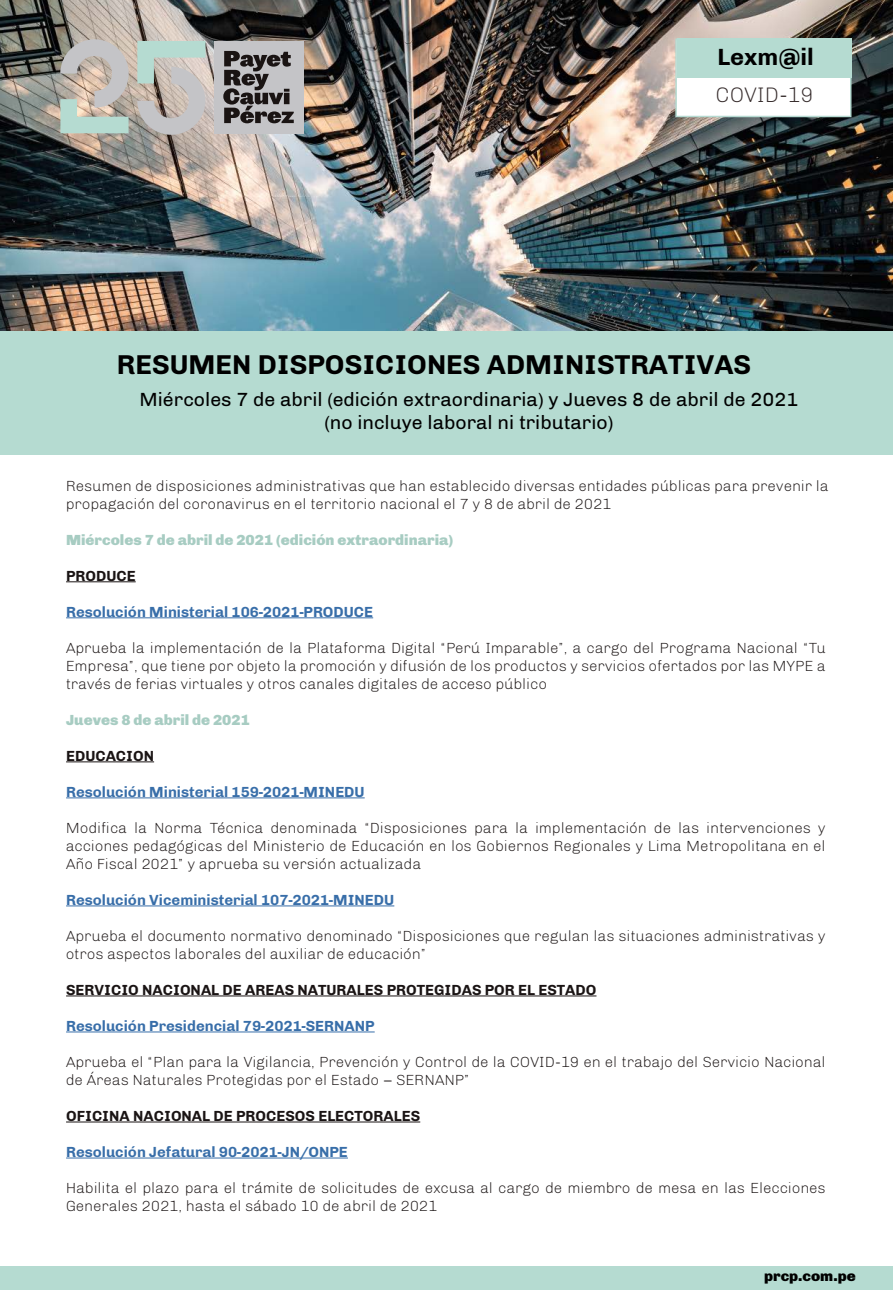
<style>
.page{position:relative;width:893px;height:1290px;background:#fff}
.page>*{position:absolute;margin:0;border:0;box-sizing:border-box;transform-origin:0 0}
.t1{font:700 27.9px "Chivo";color:#000}
.t2{font:700 24px "Chivo";color:#000}
.t3{font:300 21.45px "Chivo";color:#372d2d}
.t4{font:19.5px/23.4px "Chivo";color:#000;text-align:center}
.t5{font:300 15px/18px "Chivo";color:#1a1414}
.t6{font:700 15px "Chivo";color:#386ea9}
.t7{font:700 15px "Chivo";color:#1a1414}
.t8{font:900 15px "Chivo";color:#a7ccc2}
.t9{font:900 15px "Chivo";color:#000}
</style>
<div class="page">
<img style="left:0;top:0;width:893px;height:332px">
<div style="left:0;top:1265px;width:892px;height:24px;background:#b5dbd1"></div>
<div style="left:675px;top:39px;width:176px;height:78px;background:#fff;border:2px solid #b5dad1"></div>
<hr style="left:66px;top:581px;width:70px;height:1px;background:#1a1414">
<hr style="left:66px;top:617px;width:307px;height:1px;background:#386ea9">
<hr style="left:66px;top:761px;width:88px;height:1px;background:#1a1414">
<hr style="left:66px;top:797px;width:299px;height:1px;background:#386ea9">
<hr style="left:66px;top:905px;width:328px;height:1px;background:#386ea9">
<hr style="left:66px;top:995px;width:530px;height:1px;background:#1a1414">
<hr style="left:66px;top:1031px;width:309px;height:1px;background:#386ea9">
<hr style="left:66px;top:1121px;width:354px;height:1px;background:#1a1414">
<hr style="left:66px;top:1157px;width:282px;height:1px;background:#386ea9">
<div style="left:0;top:332px;width:893px;height:123px;background:#b5dbd1"></div>
<div style="left:677px;top:38px;width:175px;height:40px;background:#b5dbd1"></div>
<div style="left:214px;top:41px;width:90px;height:92px;background:#c4c4c7"></div>
<svg style="left:223px;top:51px;width:71px;height:72px"></svg>
<svg style="left:137px;top:41px;width:68px;height:94px;background:#bdc0bb"></svg>
<svg style="left:60px;top:39px;width:69px;height:94px;background:#bdbeb6"></svg>
<h2 class="t2" style="left:717px;top:42px;width:98px">Lexm@il</h2>
<h3 class="t3" style="left:716px;top:82px;width:99px">COVID-19</h3>
<h1 class="t1" style="left:117px;top:348px;width:636px">RESUMEN DISPOSICIONES ADMINISTRATIVAS</h1>
<h3 class="t4" style="left:140px;top:387px;width:660px">Miércoles 7 de abril (edición extraordinaria) y Jueves 8 de abril de 2021 (no incluye laboral ni tributario)</h3>
<p class="t5" style="left:66px;top:476px;width:764px">Resumen de disposiciones administrativas que han establecido diversas entidades públicas para prevenir la propagación del coronavirus en el territorio nacional el 7 y 8 de abril de 2021</p>
<p class="t8" style="left:66px;top:530px;width:389px">Miércoles 7 de abril de 2021 (edición extraordinaria)</p>
<p class="t7" style="left:66px;top:567px;width:71px">PRODUCE</p>
<p class="t6" style="left:66px;top:603px;width:309px">Resolución Ministerial 106-2021-PRODUCE</p>
<p class="t5" style="left:66px;top:638px;width:761px;text-align:justify">Aprueba la implementación de la Plataforma Digital “Perú Imparable”, a cargo del Programa Nacional “Tu Empresa”, que tiene por objeto la promoción y difusión de los productos y servicios ofertados por las MYPE a través de ferias virtuales y otros canales digitales de acceso público</p>
<p class="t8" style="left:66px;top:710px;width:185px">Jueves 8 de abril de 2021</p>
<p class="t7" style="left:66px;top:747px;width:90px">EDUCACION</p>
<p class="t6" style="left:66px;top:783px;width:300px">Resolución Ministerial 159-2021-MINEDU</p>
<p class="t5" style="left:66px;top:818px;width:761px;text-align:justify">Modifica la Norma Técnica denominada “Disposiciones para la implementación de las intervenciones y acciones pedagógicas del Ministerio de Educación en los Gobiernos Regionales y Lima Metropolitana en el Año Fiscal 2021” y aprueba su versión actualizada</p>
<p class="t6" style="left:66px;top:891px;width:330px">Resolución Viceministerial 107-2021-MINEDU</p>
<p class="t5" style="left:66px;top:926px;width:761px">Aprueba el documento normativo denominado “Disposiciones que regulan las situaciones administrativas y otros aspectos laborales del auxiliar de educación”</p>
<p class="t7" style="left:66px;top:981px;width:532px">SERVICIO NACIONAL DE AREAS NATURALES PROTEGIDAS POR EL ESTADO</p>
<p class="t6" style="left:66px;top:1017px;width:310px">Resolución Presidencial 79-2021-SERNANP</p>
<p class="t5" style="left:66px;top:1052px;width:761px">Aprueba el “Plan para la Vigilancia, Prevención y Control de la COVID-19 en el trabajo del Servicio Nacional de Áreas Naturales Protegidas por el Estado – SERNANP”</p>
<p class="t7" style="left:66px;top:1107px;width:356px">OFICINA NACIONAL DE PROCESOS ELECTORALES</p>
<p class="t6" style="left:66px;top:1143px;width:283px">Resolución Jefatural 90-2021-JN/ONPE</p>
<p class="t5" style="left:66px;top:1178px;width:761px">Habilita el plazo para el trámite de solicitudes de excusa al cargo de miembro de mesa en las Elecciones<br>Generales 2021, hasta el sábado 10 de abril de 2021</p>
<p class="t9" style="left:764px;top:1267px;width:93px">prcp.com.pe</p>
</div>
